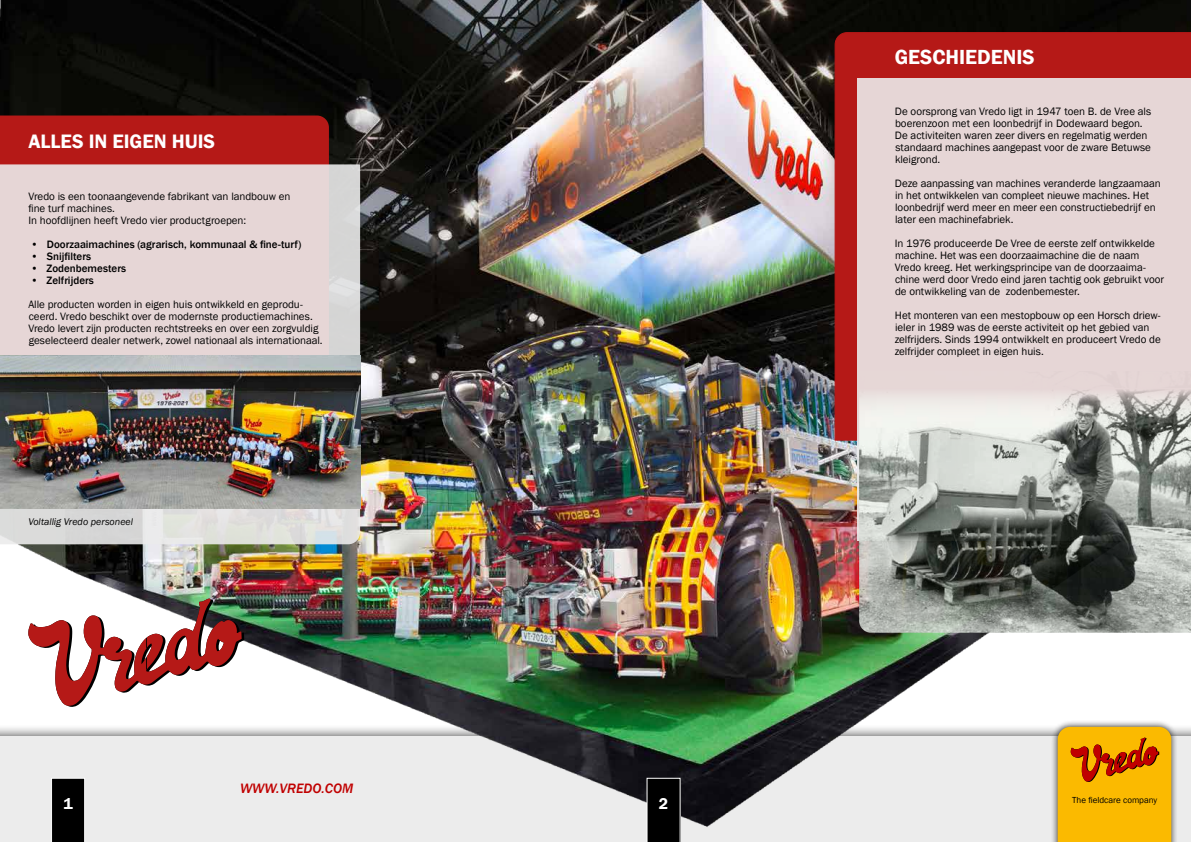
<style>
.page{position:relative;width:1191px;height:842px;background:#fff}
.page>*{position:absolute;margin:0;border:0;box-sizing:border-box;transform-origin:0 0}
.t1{font:600 21px "Franklin Gothic";color:#fff}
.t2{font:600 20px "Franklin Gothic";color:#fff}
.t3{font:600 16px "Franklin Gothic";color:#fff}
.t4{font:italic 500 14px "Franklin Gothic";color:#c00000}
.t5{font:11px/12px "Franklin Gothic";letter-spacing:-.005em;color:#000}
.t6{font:500 11px "Franklin Gothic";color:#000}
.t7{font:italic 10px "Franklin Gothic";color:#000}
.t8{font:9px "Franklin Gothic";color:#000}
</style>
<div class="page">
<img style="left:0;top:0;width:1191px;height:842px">
<div style="left:834px;top:32px;width:357px;height:409px;background:#b51917"></div>
<svg style="left:51px;top:778px;width:34px;height:64px;background:#111"></svg>
<svg style="left:646px;top:778px;width:34px;height:64px;background:#0f0f0f"></svg>
<svg style="left:28px;top:599px;width:216px;height:108px"></svg>
<div style="left:1051px;top:720px;width:127px;height:122px;background:#000;opacity:.75"></div>
<svg style="left:1057px;top:727px;width:114px;height:115px;background:#eda403"></svg>
<div style="left:857px;top:78px;width:334px;height:463px;background:#e6d6d6"></div>
<img style="left:859px;top:390px;width:332px;height:243px">
<div style="left:0;top:116px;width:329px;height:48px;background:#b51917"></div>
<svg style="left:0;top:164px;width:360px;height:380px;background:#e3d6d6"></svg>
<img style="left:0;top:355px;width:360px;height:153px">
<h2 class="t2" style="left:28px;top:129px;width:188px">ALLES IN EIGEN HUIS</h2>
<p class="t5" style="left:28px;top:191px;width:263px">Vredo is een toonaangevende fabrikant van landbouw en fine turf machines.<br>In hoofdlijnen heeft Vredo vier productgroepen:</p>
<p class="t6" style="left:31px;top:237px;width:272px">• Doorzaaimachines (agrarisch, kommunaal &amp; fine-turf)</p>
<p class="t6" style="left:31px;top:249px;width:62px">• Snijfilters</p>
<p class="t6" style="left:31px;top:261px;width:97px">• Zodenbemesters</p>
<p class="t6" style="left:31px;top:273px;width:65px">• Zelfrijders</p>
<p class="t5" style="left:28px;top:299px;width:296px">Alle producten worden in eigen huis ontwikkeld en geprodu&shy;ceerd. Vredo beschikt over de modernste productiemachines.<br>Vredo levert zijn producten rechtstreeks en over een zorgvuldig geselecteerd dealer netwerk, zowel nationaal als internationaal.</p>
<p class="t7" style="left:28px;top:516px;width:106px">Voltallig Vredo personeel</p>
<p class="t4" style="left:240px;top:780px;width:115px">WWW.VREDO.COM</p>
<h1 class="t1" style="left:894px;top:44px;width:141px">GESCHIEDENIS</h1>
<p class="t5" style="left:895px;top:105px;width:258px">De oorsprong van Vredo ligt in 1947 toen B. de Vree als boerenzoon met een loonbedrijf in Dodewaard begon.<br>De activiteiten waren zeer divers en regelmatig werden standaard machines aangepast voor de zware Betuwse kleigrond.</p>
<p class="t5" style="left:895px;top:177px;width:267px">Deze aanpassing van machines veranderde langzaamaan in het ontwikkelen van compleet nieuwe machines. Het loonbedrijf werd meer en meer een constructiebedrijf en later een machinefabriek.</p>
<p class="t5" style="left:894px;top:237px;width:271px">In 1976 produceerde De Vree de eerste zelf ontwikkelde machine. Het was een doorzaaimachine die de naam Vredo kreeg. Het werkingsprincipe van de doorzaaima&shy;chine werd door Vredo eind jaren tachtig ook gebruikt voor de ontwikkeling van de zodenbemester.</p>
<p class="t5" style="left:894px;top:309px;width:268px">Het monteren van een mestopbouw op een Horsch driew&shy;ieler in 1989 was de eerste activiteit op het gebied van zelfrijders. Sinds 1994 ontwikkelt en produceert Vredo de zelfrijder compleet in eigen huis.</p>
<h3 class="t3" style="left:63px;top:794px;width:11px">1</h3>
<h3 class="t3" style="left:659px;top:794px;width:11px">2</h3>
<p class="t8" style="left:1072px;top:795px;width:87px">The fieldcare company</p>
</div>
